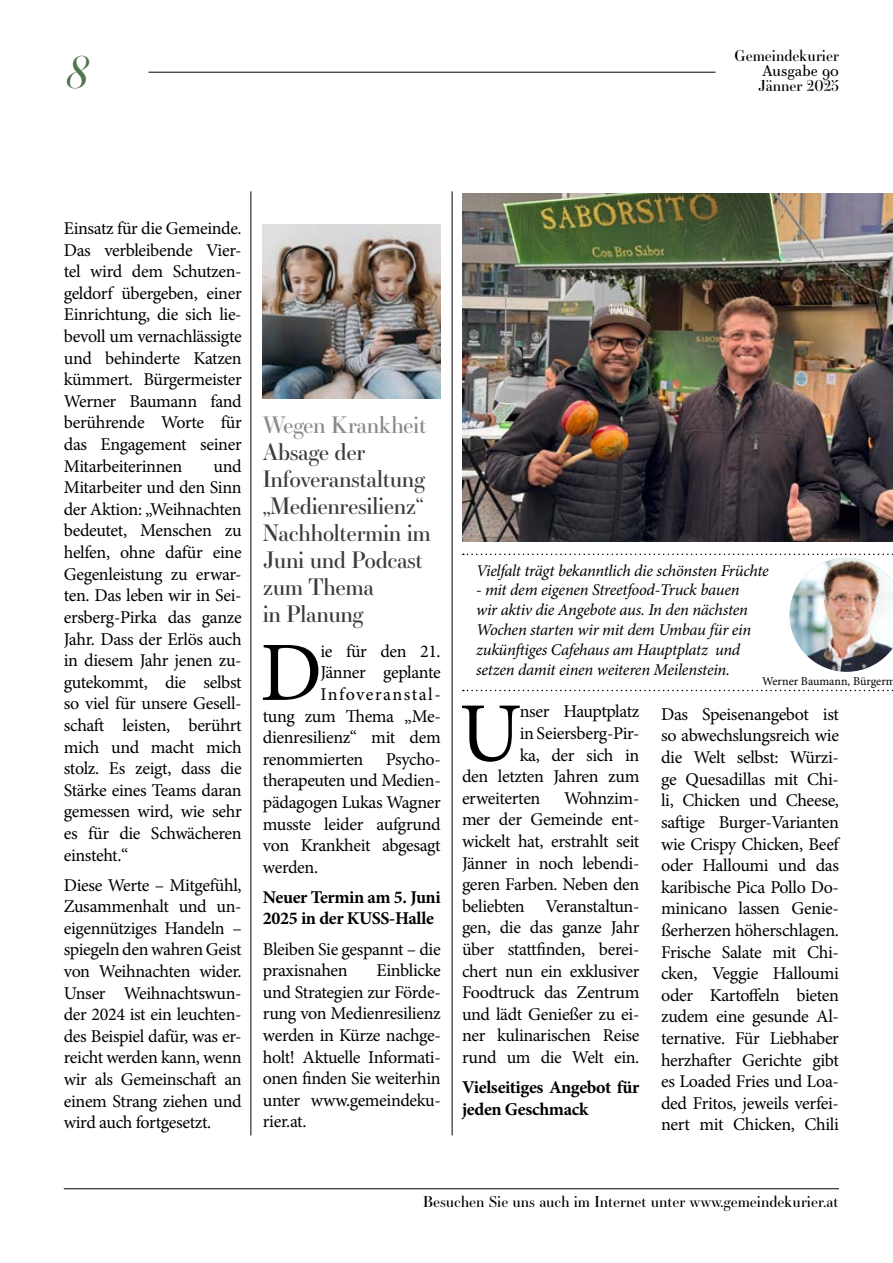
<style>
.page{position:relative;width:893px;height:1263px;background:#fff}
.page>*{position:absolute;margin:0;border:0;box-sizing:border-box;transform-origin:0 0}
.t1{font:84.45px "Minion Pro";color:#000}
.t2{font:italic 43.5px "Essonnes Headline";color:#4e774f}
.TEXT{font:22.5px/27px "Essonnes Display";letter-spacing:-.02em;color:#3c3c3b}
.TEXT-2{font:22.5px "Essonnes Display";letter-spacing:-.02em;color:#8b8a8a}
.t3{font:18px/21.6px "Minion Pro";letter-spacing:-.02em;color:#000;text-align:justify}
.t4{font:700 18px/21.6px "Minion Pro";letter-spacing:-.02em;color:#000}
.t5{font:18px "Minion Pro";letter-spacing:.075em;color:#000}
.t6{font:italic 16.5px/19.8px "Minion Pro";letter-spacing:-.02em;color:#000}
.t7{font:15px "Essonnes Display";color:#000}
.t8{font:15px "Essonnes Text";color:#000}
.t9{font:12px "Minion Pro";color:#000}
</style>
<div class="page">
<hr style="left:148px;top:72px;width:568px;height:1px;background:#000">
<hr style="left:64px;top:1188px;width:775px;height:1px;background:#000">
<img style="left:263px;top:225px;width:177px;height:174px">
<svg style="left:463px;top:690px;width:430px;height:1px"></svg>
<img style="left:462px;top:193px;width:431px;height:349px">
<hr style="left:452px;top:191px;width:1px;height:944px;background:#000">
<svg style="left:463px;top:554px;width:430px;height:66px"></svg>
<img style="left:790px;top:558px;width:103px;height:114px">
<hr style="left:251px;top:191px;width:1px;height:944px;background:#000">
<h2 class="t2" style="left:66px;top:41px;width:25px">8</h2>
<p class="t7" style="left:734px;top:45px;width:106px">Gemeindekurier</p>
<p class="t8" style="left:762px;top:60px;width:78px">Ausgabe 90</p>
<p class="t7" style="left:758px;top:75px;width:82px">Jänner 2025</p>
<p class="t3" style="left:64px;top:218px;width:179px">Einsatz für die Gemeinde.<br>Das verbleibende Vier&shy;tel wird dem Schutzen&shy;geldorf übergeben, einer Einrichtung, die sich lie&shy;bevoll um vernachlässigte und behinderte Katzen kümmert. Bürgermeister Werner Baumann fand berührende Worte für das Engagement seiner Mitarbeiterinnen</p>
<p class="t3" style="left:64px;top:455px;width:179px;text-indent:150px">und Mitarbeiter und den Sinn der Aktion: „Weihnachten bedeutet, Menschen zu helfen, ohne dafür eine Gegenleistung zu erwar&shy;ten. Das leben wir in Sei&shy;ersberg-Pirka das ganze Jahr. Dass der Erlös auch in diesem Jahr jenen zu&shy;gutekommt, die selbst so viel für unsere Gesell&shy;schaft leisten, berührt mich und macht mich stolz. Es zeigt, dass die Stärke eines Teams daran gemessen wird, wie sehr es für die Schwächeren einsteht.“</p>
<p class="t3" style="left:64px;top:874px;width:179px">Diese Werte – Mitgefühl, Zusammenhalt und un&shy;eigennütziges Handeln – spiegeln den wahren Geist von Weihnachten wider.<br>Unser Weihnachtswun&shy;der 2024 ist ein leuchten&shy;des Beispiel dafür, was er&shy;reicht werden kann, wenn wir als Gemeinschaft an einem Strang ziehen und wird auch fortgesetzt.</p>
<p class="TEXT-2" style="left:263px;top:410px;width:165px">Wegen Krankheit</p>
<p class="TEXT" style="left:263px;top:438px;width:164px">Absage der<br>Infoveranstaltung „Medienresilienz“</p>
<p class="TEXT" style="left:263px;top:519px;width:169px">Nachholtermin im<br>Juni und Podcast zum Thema</p>
<p class="TEXT" style="left:263px;top:600px;width:102px">in Planung</p>
<p class="t1" style="left:260px;top:616px;width:64px">D</p>
<p class="t3" style="left:320px;top:640px;width:122px">ie für den 21.</p>
<p class="t3" style="left:320px;top:662px;width:122px">Jänner geplante</p>
<p class="t5" style="left:320px;top:682px;width:122px">Infoveranstal-</p>
<p class="t3" style="left:263px;top:705px;width:179px">tung zum Thema „Me-</p>
<p class="t3" style="left:263px;top:727px;width:179px">dienresilienz“ mit dem</p>
<p class="t3" style="left:263px;top:748px;width:179px">renommierten Psycho-</p>
<p class="t3" style="left:263px;top:770px;width:179px">therapeuten und Medien-</p>
<p class="t3" style="left:263px;top:791px;width:179px">pädagogen Lukas Wagner</p>
<p class="t3" style="left:263px;top:813px;width:179px">musste leider aufgrund</p>
<p class="t3" style="left:263px;top:835px;width:179px">von Krankheit abgesagt</p>
<p class="t3" style="left:263px;top:856px;width:57px">werden.</p>
<p class="t4" style="left:263px;top:886px;width:179px">Neuer Termin am 5. Juni<br>2025 in der KUSS-Halle</p>
<p class="t3" style="left:263px;top:938px;width:179px">Bleiben Sie gespannt – die praxisnahen</p>
<p class="t3" style="left:263px;top:960px;width:179px;text-indent:114px">Einblicke und Strategien zur Förde&shy;rung von Medienresilienz werden in Kürze nachge&shy;holt! Aktuelle Informati&shy;onen finden Sie weiterhin unter www.gemeindeku&shy;rier.at.</p>
<p class="t6" style="left:476px;top:560px;width:294px">Vielfalt trägt bekanntlich die schönsten Früchte</p>
<p class="t6" style="left:476px;top:580px;width:277px">- mit dem eigenen Streetfood-Truck bauen wir aktiv die Angebote aus. In den nächsten Wochen starten wir mit dem Umbau für ein zukünftiges Cafehaus am Hauptplatz und setzen damit einen weiteren Meilenstein.</p>
<p class="t1" style="left:459px;top:677px;width:64px">U</p>
<p class="t3" style="left:520px;top:701px;width:121px">nser Hauptplatz</p>
<p class="t3" style="left:520px;top:722px;width:121px">in Seiersberg-Pir-</p>
<p class="t3" style="left:520px;top:744px;width:121px">ka, der sich in</p>
<p class="t3" style="left:462px;top:766px;width:179px">den letzten Jahren zum</p>
<p class="t3" style="left:462px;top:787px;width:80px">erweiterten</p>
<p class="t3" style="left:462px;top:787px;width:179px;text-indent:102px">Wohnzim&shy;mer der Gemeinde ent&shy;wickelt hat, erstrahlt seit Jänner in noch lebendi&shy;geren Farben. Neben den beliebten Veranstaltun&shy;gen, die das ganze Jahr über stattfinden, berei&shy;chert nun ein exklusiver Foodtruck das Zentrum und lädt Genießer zu ei&shy;ner kulinarischen Reise rund um die Welt ein.</p>
<p class="t4" style="left:462px;top:1076px;width:179px">Vielseitiges Angebot für jeden Geschmack</p>
<p class="t9" style="left:762px;top:673px;width:135px">Werner Baumann, Bürgerm</p>
<p class="t3" style="left:661px;top:703px;width:179px">Das Speisenangebot ist so abwechslungsreich wie die Welt selbst: Würzi&shy;ge Quesadillas mit Chi&shy;li, Chicken und Cheese, saftige Burger-Varianten wie Crispy Chicken, Beef oder Halloumi und das karibische Pica Pollo Do&shy;minicano lassen Genie&shy;ßerherzen höherschlagen.<br>Frische Salate mit Chi&shy;cken, Veggie Halloumi oder Kartoffeln bieten zudem eine gesunde Al&shy;ternative. Für Liebhaber herzhafter Gerichte gibt es Loaded Fries und Loa&shy;ded Fritos, jeweils verfei&shy;nert mit Chicken, Chili</p>
<p class="t7" style="left:423px;top:1191px;width:417px">Besuchen Sie uns auch im Internet unter www.gemeindekurier.at</p>
</div>
